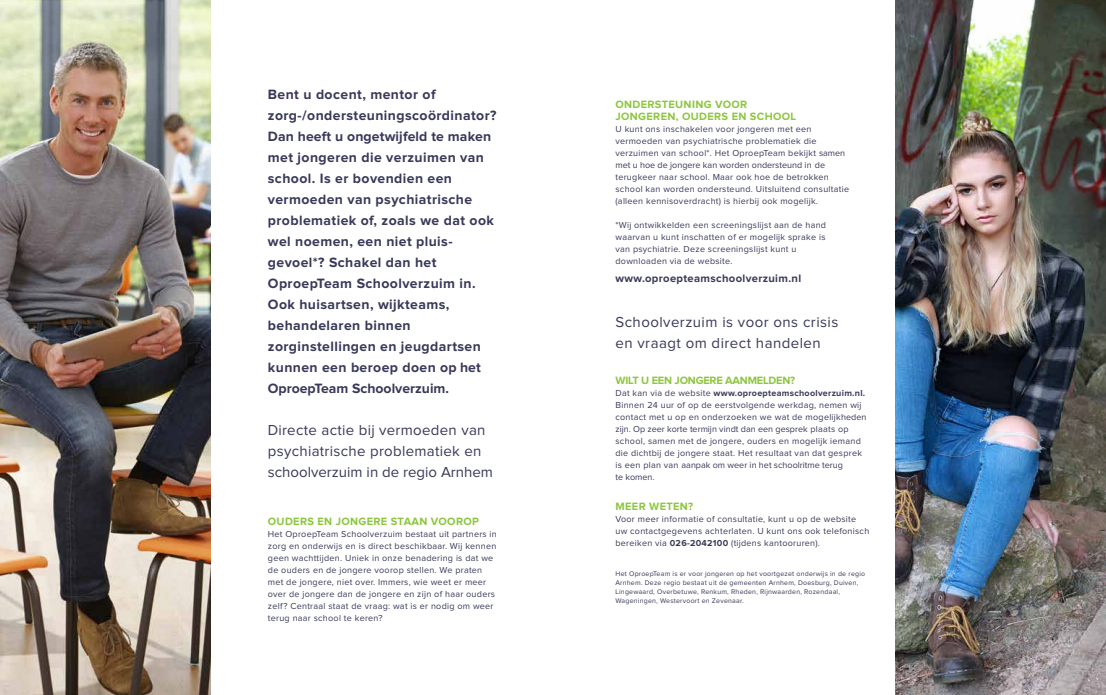
<style>
.page{position:relative;width:1106px;height:695px;background:#fff}
.page>*{position:absolute;margin:0;border:0;box-sizing:border-box;transform-origin:0 0}
.t1{font:15px/21px "Proxima Nova";letter-spacing:.02em;color:#39395a}
.t2{font:700 14px/21px "Proxima Nova";letter-spacing:.03em;color:#39395a}
.t3{font:700 11.2px "Proxima Nova";letter-spacing:.03em;color:#39395a}
.t4{font:700 11px/12px "Proxima Nova";letter-spacing:.03em;color:#8dc63f}
.t5{font:700 11px "Proxima Nova";letter-spacing:-.02em;color:#8dc63f}
.t6{font:9px/12px "Proxima Nova";letter-spacing:.03em;color:#39395a}
.t7{font:7px/9px "Proxima Nova";letter-spacing:.03em;color:#39395a}
.s1{font-weight:700}
</style>
<div class="page">
<img style="left:895px;top:0;width:211px;height:694px">
<img style="left:0;top:0;width:211px;height:694px">
<p class="t2" style="left:268px;top:84px;width:230px">Bent u docent, mentor of zorg-/ondersteuningscoördinator?<br>Dan heeft u ongetwijfeld te maken met jongeren die verzuimen van school. Is er bovendien een vermoeden van psychiatrische problematiek of, zoals we dat ook wel noemen, een niet pluis&shy;gevoel*? Schakel dan het<br>OproepTeam Schoolverzuim in.<br>Ook huisartsen, wijkteams, behandelaren binnen zorginstellingen en jeugdartsen kunnen een beroep doen op het<br>OproepTeam Schoolverzuim.</p>
<h1 class="t1" style="left:268px;top:420px;width:226px">Directe actie bij vermoeden van psychiatrische problematiek en schoolverzuim in de regio Arnhem</h1>
<p class="t4" style="left:268px;top:516px;width:213px">OUDERS EN JONGERE STAAN VOOROP</p>
<p class="t6" style="left:268px;top:528px;width:230px">Het OproepTeam Schoolverzuim bestaat uit partners in zorg en onderwijs en is direct beschikbaar. Wij kennen geen wachttijden. Uniek in onze benadering is dat we de ouders en de jongere voorop stellen. We praten met de jongere, niet over. Immers, wie weet er meer over de jongere dan de jongere en zijn of haar ouders zelf? Centraal staat de vraag: wat is er nodig om weer terug naar school te keren?</p>
<p class="t4" style="left:615px;top:99px;width:182px">ONDERSTEUNING VOOR<br>JONGEREN, OUDERS EN SCHOOL</p>
<p class="t6" style="left:615px;top:123px;width:235px">U kunt ons inschakelen voor jongeren met een vermoeden van psychiatrische problematiek die verzuimen van school*. Het OproepTeam bekijkt samen met u hoe de jongere kan worden ondersteund in de terugkeer naar school. Maar ook hoe de betrokken school kan worden ondersteund. Uitsluitend consultatie (alleen kennisoverdracht) is hierbij ook mogelijk.</p>
<p class="t6" style="left:615px;top:219px;width:212px">*Wij ontwikkelden een screeningslijst aan de hand waarvan u kunt inschatten of er mogelijk sprake is van psychiatrie. Deze screeningslijst kunt u downloaden via de website.</p>
<p class="t3" style="left:615px;top:273px;width:187px">www.oproepteamschoolverzuim.nl</p>
<h1 class="t1" style="left:615px;top:312px;width:224px">Schoolverzuim is voor ons crisis en vraagt om direct handelen</h1>
<p class="t5" style="left:615px;top:375px;width:181px">WILT U EEN JONGERE AANMELDEN?</p>
<p class="t6" style="left:615px;top:387px;width:252px">Dat kan via de website <span class="s1">www.oproepteamschoolverzuim.nl.<br></span>Binnen 24 uur of op de eerstvolgende werkdag, nemen wij contact met u op en onderzoeken we wat de mogelijkheden zijn. Op zeer korte termijn vindt dan een gesprek plaats op school, samen met de jongere, ouders en mogelijk iemand die dichtbij de jongere staat. Het resultaat van dat gesprek is een plan van aanpak om weer in het schoolritme terug<br>te komen.</p>
<p class="t4" style="left:615px;top:501px;width:79px">MEER WETEN?</p>
<p class="t6" style="left:615px;top:513px;width:255px">Voor meer informatie of consultatie, kunt u op de website uw contactgegevens achterlaten. U kunt ons ook telefonisch bereiken via <span class="s1">026-2042100</span> (tijdens kantooruren).</p>
<p class="t7" style="left:615px;top:569px;width:251px">Het OproepTeam is er voor jongeren op het voortgezet onderwijs in de regio Arnhem. Deze regio bestaat uit de gemeenten Arnhem, Doesburg, Duiven, Lingewaard, Overbetuwe, Renkum, Rheden, Rijnwaarden, Rozendaal, Wageningen, Westervoort en Zevenaar.</p>
</div>
